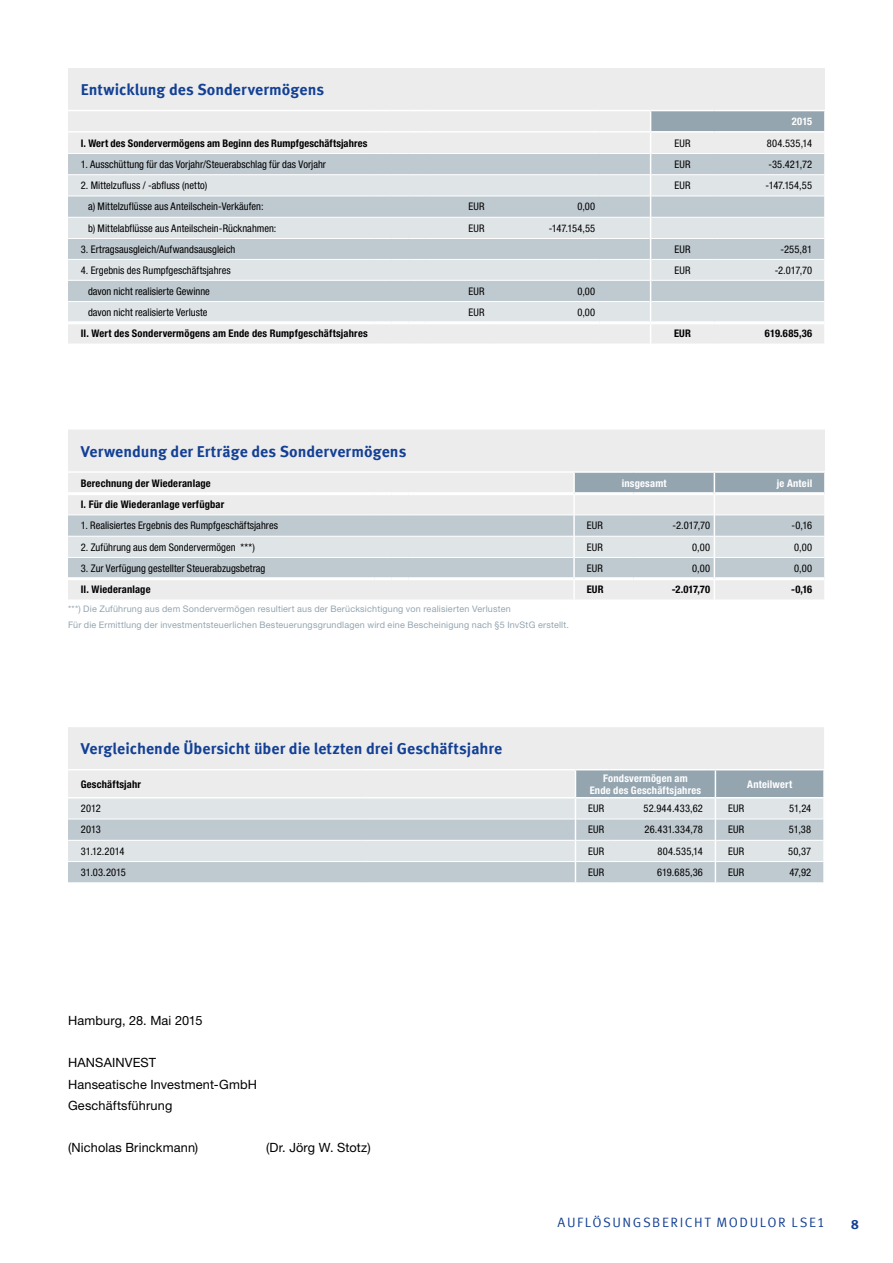
<style>
.page{position:relative;width:893px;height:1263px;background:#fff}
.page>*{position:absolute;margin:0;border:0;box-sizing:border-box;transform-origin:0 0}
.t1{font:700 15.75px "Meta Offc Pro";color:#134094}
.t2{font:13.5px "Meta Offc Pro Norm";letter-spacing:.115em;color:#134094}
.t3{font:700 13.5px "Meta Offc Pro";color:#134094}
.t4{font:12.75px/21.3px "Helvetica Neue LTW1 G";letter-spacing:.01em;color:#000}
.t5{font:condensed 10.5px "Helvetica Neue LTW1 G";letter-spacing:.005em;color:#000}
.t6{font:700 condensed 10.5px "Helvetica Neue LTW1 G";letter-spacing:.015em;color:#000}
.t7{font:700 condensed 10.5px/11.7px "Helvetica Neue LTW1 G";letter-spacing:.02em;color:#fff;text-align:center}
.t8{font:condensed 10.5px "Helvetica Neue LTW1 G";letter-spacing:.025em;color:#000}
.t9{font:9px/15.9px "Helvetica Neue LTW1 G";letter-spacing:.025em;color:#94a5b0}
</style>
<div class="page">
<div style="left:68px;top:68px;width:757px;height:42px;background:#ececed"></div>
<svg style="left:68px;top:110px;width:757px;height:234px;background:#d7dce0"></svg>
<hr style="left:68px;top:321px;width:306px;height:3px;background:#fff">
<hr style="left:374px;top:321px;width:17px;height:3px;background:#fff">
<hr style="left:391px;top:321px;width:17px;height:3px;background:#fff">
<hr style="left:408px;top:321px;width:17px;height:3px;background:#fff">
<hr style="left:425px;top:321px;width:64px;height:3px;background:#fff">
<hr style="left:489px;top:321px;width:111px;height:3px;background:#fff">
<hr style="left:600px;top:321px;width:51px;height:3px;background:#fff">
<hr style="left:651px;top:321px;width:63px;height:3px;background:#fff">
<hr style="left:714px;top:321px;width:110px;height:3px;background:#fff">
<div style="left:68px;top:430px;width:757px;height:41px;background:#ececed"></div>
<svg style="left:68px;top:472px;width:757px;height:128px;background:#d9dee1"></svg>
<div style="left:68px;top:727px;width:756px;height:42px;background:#ececed"></div>
<svg style="left:68px;top:769px;width:756px;height:114px;background:#d2d8dd"></svg>
<h1 class="t1" style="left:81px;top:78px;width:245px">Entwicklung des Sondervermögens</h1>
<p class="t7" style="left:792px;top:115px;width:22px">2015</p>
<p class="t6" style="left:81px;top:137px;width:288px">I. Wert des Sondervermögens am Beginn des Rumpfgeschäftsjahres</p>
<p class="t5" style="left:674px;top:137px;width:18px">EUR</p>
<p class="t5" style="left:767px;top:137px;width:47px">804.535,14</p>
<p class="t5" style="left:81px;top:158px;width:247px">1. Ausschüttung für das Vorjahr/Steuerabschlag für das Vorjahr</p>
<p class="t5" style="left:674px;top:158px;width:18px">EUR</p>
<p class="t5" style="left:768px;top:158px;width:45px">-35.421,72</p>
<p class="t5" style="left:81px;top:179px;width:128px">2. Mittelzufluss / -abfluss (netto)</p>
<p class="t5" style="left:674px;top:179px;width:18px">EUR</p>
<p class="t5" style="left:766px;top:179px;width:48px">-147.154,55</p>
<p class="t5" style="left:88px;top:200px;width:177px">a) Mittelzuflüsse aus Anteilschein-Verkäufen:</p>
<p class="t5" style="left:469px;top:200px;width:18px">EUR</p>
<p class="t5" style="left:577px;top:200px;width:19px">0,00</p>
<p class="t5" style="left:88px;top:222px;width:190px">b) Mittelabflüsse aus Anteilschein-Rücknahmen:</p>
<p class="t5" style="left:469px;top:222px;width:18px">EUR</p>
<p class="t5" style="left:549px;top:222px;width:48px">-147.154,55</p>
<p class="t5" style="left:81px;top:243px;width:156px">3. Ertragsausgleich/Aufwandsausgleich</p>
<p class="t5" style="left:674px;top:243px;width:18px">EUR</p>
<p class="t5" style="left:780px;top:243px;width:33px">-255,81</p>
<p class="t5" style="left:81px;top:264px;width:151px">4. Ergebnis des Rumpfgeschäftsjahres</p>
<p class="t5" style="left:674px;top:264px;width:18px">EUR</p>
<p class="t5" style="left:775px;top:264px;width:39px">-2.017,70</p>
<p class="t5" style="left:88px;top:285px;width:123px">davon nicht realisierte Gewinne</p>
<p class="t5" style="left:469px;top:285px;width:18px">EUR</p>
<p class="t5" style="left:577px;top:285px;width:19px">0,00</p>
<p class="t5" style="left:88px;top:306px;width:121px">davon nicht realisierte Verluste</p>
<p class="t5" style="left:469px;top:306px;width:18px">EUR</p>
<p class="t5" style="left:577px;top:306px;width:19px">0,00</p>
<p class="t6" style="left:81px;top:327px;width:288px">II. Wert des Sondervermögens am Ende des Rumpfgeschäftsjahres</p>
<p class="t6" style="left:674px;top:327px;width:18px">EUR</p>
<p class="t6" style="left:765px;top:327px;width:49px">619.685,36</p>
<h1 class="t1" style="left:81px;top:439px;width:327px">Verwendung der Erträge des Sondervermögens</h1>
<p class="t6" style="left:81px;top:477px;width:132px">Berechnung der Wiederanlage</p>
<p class="t7" style="left:622px;top:477px;width:46px">insgesamt</p>
<p class="t7" style="left:777px;top:477px;width:37px">je Anteil</p>
<p class="t6" style="left:81px;top:498px;width:145px">I. Für die Wiederanlage verfügbar</p>
<p class="t5" style="left:81px;top:519px;width:199px">1. Realisiertes Ergebnis des Rumpfgeschäftsjahres</p>
<p class="t5" style="left:587px;top:519px;width:18px">EUR</p>
<p class="t5" style="left:673px;top:519px;width:39px">-2.017,70</p>
<p class="t5" style="left:791px;top:519px;width:22px">-0,16</p>
<p class="t5" style="left:81px;top:541px;width:176px">2. Zuführung aus dem Sondervermögen ***)</p>
<p class="t5" style="left:587px;top:541px;width:18px">EUR</p>
<p class="t5" style="left:692px;top:541px;width:19px">0,00</p>
<p class="t5" style="left:794px;top:541px;width:19px">0,00</p>
<p class="t5" style="left:81px;top:562px;width:186px">3. Zur Verfügung gestellter Steuerabzugsbetrag</p>
<p class="t5" style="left:587px;top:562px;width:18px">EUR</p>
<p class="t5" style="left:692px;top:562px;width:19px">0,00</p>
<p class="t5" style="left:794px;top:562px;width:19px">0,00</p>
<p class="t6" style="left:81px;top:583px;width:71px">II. Wiederanlage</p>
<p class="t6" style="left:587px;top:583px;width:18px">EUR</p>
<p class="t6" style="left:672px;top:583px;width:40px">-2.017,70</p>
<p class="t6" style="left:791px;top:583px;width:22px">-0,16</p>
<p class="t9" style="left:68px;top:601px;width:502px">***) Die Zuführung aus dem Sondervermögen resultiert aus der Berücksichtigung von realisierten Verlusten<br>Für die Ermittlung der investmentsteuerlichen Besteuerungsgrundlagen wird eine Bescheinigung nach §5 InvStG erstellt.</p>
<h1 class="t1" style="left:81px;top:737px;width:423px">Vergleichende Übersicht über die letzten drei Geschäftsjahre</h1>
<p class="t6" style="left:81px;top:778px;width:62px">Geschäftsjahr</p>
<p class="t7" style="left:590px;top:772px;width:113px">Fondsvermögen am<br>Ende des Geschäftsjahres</p>
<p class="t7" style="left:747px;top:778px;width:46px">Anteilwert</p>
<p class="t5" style="left:81px;top:802px;width:21px">2012</p>
<p class="t5" style="left:588px;top:802px;width:18px">EUR</p>
<p class="t8" style="left:644px;top:802px;width:61px">52.944.433,62</p>
<p class="t5" style="left:728px;top:802px;width:18px">EUR</p>
<p class="t5" style="left:789px;top:802px;width:24px">51,24</p>
<p class="t5" style="left:81px;top:823px;width:21px">2013</p>
<p class="t5" style="left:588px;top:823px;width:18px">EUR</p>
<p class="t5" style="left:644px;top:823px;width:60px">26.431.334,78</p>
<p class="t5" style="left:728px;top:823px;width:18px">EUR</p>
<p class="t5" style="left:789px;top:823px;width:24px">51,38</p>
<p class="t5" style="left:81px;top:845px;width:45px">31.12.2014</p>
<p class="t5" style="left:588px;top:845px;width:18px">EUR</p>
<p class="t5" style="left:658px;top:845px;width:47px">804.535,14</p>
<p class="t5" style="left:728px;top:845px;width:18px">EUR</p>
<p class="t5" style="left:788px;top:845px;width:25px">50,37</p>
<p class="t5" style="left:81px;top:866px;width:47px">31.03.2015</p>
<p class="t5" style="left:588px;top:866px;width:18px">EUR</p>
<p class="t5" style="left:657px;top:866px;width:47px">619.685,36</p>
<p class="t5" style="left:728px;top:866px;width:18px">EUR</p>
<p class="t5" style="left:789px;top:866px;width:23px">47,92</p>
<p class="t4" style="left:68px;top:1009px;width:136px">Hamburg, 28. Mai 2015</p>
<p class="t4" style="left:68px;top:1052px;width:190px">HANSAINVEST<br>Hanseatische Investment-GmbH<br>Geschäftsführung</p>
<p class="t4" style="left:68px;top:1137px;width:132px">(Nicholas Brinckmann)</p>
<p class="t4" style="left:266px;top:1137px;width:106px">(Dr. Jörg W. Stotz)</p>
<p class="t2" style="left:558px;top:1211px;width:269px">AUFLÖSUNGSBERICHT MODULOR LSE1</p>
<p class="t3" style="left:851px;top:1214px;width:9px">8</p>
</div>
